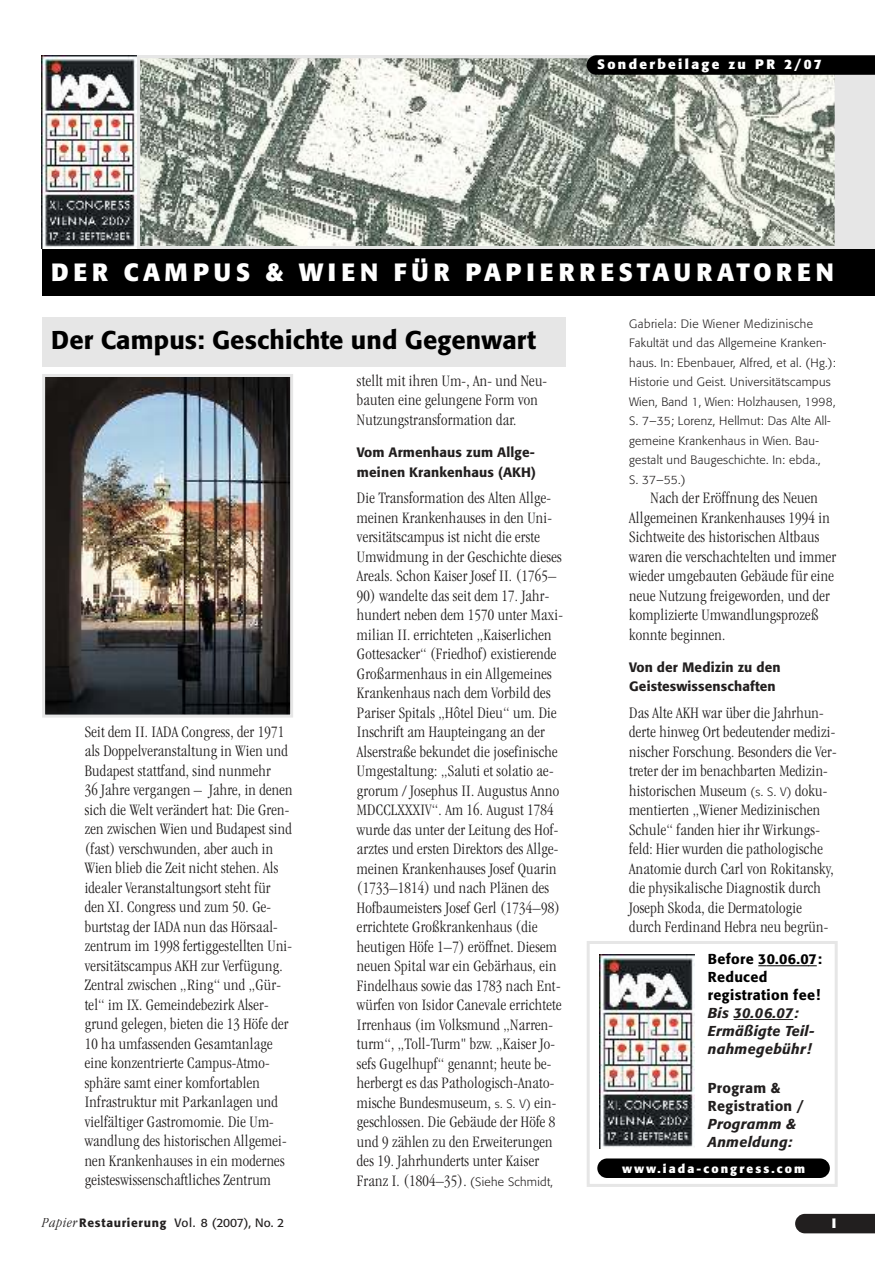
<style>
.page{position:relative;width:893px;height:1263px;background:#fff}
.page>*{position:absolute;margin:0;border:0;box-sizing:border-box;transform-origin:0 0}
.t1{font:500 25.5px "Formata";letter-spacing:.005em;color:#000}
.t2{font:700 24.75px "Formata";letter-spacing:.195em;color:#fff}
.t3{font:300 condensed 16.5px/19.5px "Garamond";letter-spacing:.015em;color:#221f1f}
.t4{font:italic 500 14.25px/17.9px "Formata";letter-spacing:.025em;color:#221f1f}
.t5{font:500 14.25px/17.9px "Formata";letter-spacing:.025em;color:#000}
.t6{font:500 14.25px/18px "Formata";letter-spacing:.025em;color:#221f1f}
.t7{font:500 13.5px/19.5px "Formata";letter-spacing:.01em;color:#221f1f}
.t8{font:700 13.5px "Formata";letter-spacing:.175em;color:#fff}
.t9{font:300 12px/19.5px "Formata";letter-spacing:.025em;color:#221f1f}
.t10{font:12px "Formata";letter-spacing:-.005em;color:#221f1f}
.t11{font:700 12px "Formata";letter-spacing:.175em;color:#fff}
.s1{font-family:"Formata";font-stretch:normal;font-size:12px}
.s2{font-family:"Garamond";font-weight:300;font-style:italic;font-stretch:condensed;font-size:14.25px}
.s3{font-weight:500}
</style>
<div class="page">
<div style="left:42px;top:249px;width:832px;height:47px;background:#000"></div>
<div style="left:42px;top:55px;width:832px;height:194px;background:#e6e6e6"></div>
<div style="left:795px;top:1214px;width:79px;height:19px;background:#221f1f"></div>
<div style="left:34px;top:55px;width:103px;height:194px;background:#fff"></div>
<img style="left:41px;top:55px;width:95px;height:194px">
<img style="left:141px;top:59px;width:692px;height:186px">
<div style="left:137px;top:55px;width:700px;height:194px;border:3px solid #e6e6e6"></div>
<svg style="left:586px;top:55px;width:288px;height:20px;background:#060606"></svg>
<div style="left:42px;top:317px;width:523px;height:49px;background:#e6e6e6"></div>
<hr style="left:766px;top:965px;width:43px;height:1px;background:#000">
<hr style="left:733px;top:1019px;width:31px;height:1px;background:#221f1f">
<svg style="left:764px;top:1019px;width:29px;height:1px"></svg>
<div style="left:586px;top:941px;width:251px;height:246px;border:3px solid #e6e6e6"></div>
<img style="left:599px;top:954px;width:95px;height:194px">
<div style="left:597px;top:1158px;width:232px;height:20px;background:#000;border-radius:10px"></div>
<img style="left:46px;top:378px;width:243px;height:336px">
<div style="left:42px;top:374px;width:251px;height:344px;border:3px solid #e6e6e6"></div>
<p class="t8" style="left:597px;top:57px;width:226px">Sonderbeilage zu PR 2/07</p>
<h2 class="t2" style="left:51px;top:258px;width:784px">DER CAMPUS &amp; WIEN FÜR PAPIERRESTAURATOREN</h2>
<h1 class="t1" style="left:51px;top:328px;width:486px">Der Campus: Geschichte und Gegenwart</h1>
<p class="t3" style="left:85px;top:723px;width:209px">Seit dem II. IADA Congress, der 1971 als Doppelveranstaltung in Wien und Budapest stattfand, sind nunmehr<br>36 Jahre vergangen – Jahre, in denen sich die Welt verändert hat: Die Gren&shy;zen zwischen Wien und Budapest sind (fast) verschwunden, aber auch in Wien blieb die Zeit nicht stehen. Als idealer Veranstaltungsort steht für den XI. Congress und zum 50. Ge&shy;burtstag der IADA nun das Hörsaal&shy;zentrum im 1998 fertiggestellten Uni&shy;versitätscampus AKH zur Verfügung.<br>Zentral zwischen „Ring“ und „Gür&shy;tel“ im IX. Gemeindebezirk Alser&shy;grund gelegen, bieten die 13 Höfe der 10 ha umfassenden Gesamtanlage eine konzentrierte Campus-Atmo&shy;sphäre samt einer komfortablen Infrastruktur mit Parkanlagen und vielfältiger Gastromomie. Die Um&shy;wandlung des historischen Allgemei&shy;nen Krankenhauses in ein modernes geisteswissenschaftliches Zentrum</p>
<p class="t3" style="left:357px;top:372px;width:192px">stellt mit ihren Um-, An- und Neu&shy;bauten eine gelungene Form von<br>Nutzungstransformation dar.</p>
<p class="t7" style="left:357px;top:444px;width:180px">Vom Armenhaus zum Allge&shy;meinen Krankenhaus (AKH)</p>
<p class="t3" style="left:357px;top:489px;width:206px">Die Transformation des Alten Allge&shy;meinen Krankenhauses in den Uni&shy;versitätscampus ist nicht die erste Umwidmung in der Geschichte dieses Areals. Schon Kaiser Josef II. (1765–</p>
<p class="t3" style="left:357px;top:586px;width:207px">90) wandelte das seit dem 17. Jahr&shy;hundert neben dem 1570 unter Maxi&shy;milian II. errichteten „Kaiserlichen Gottesacker“ (Friedhof) existierende Großarmenhaus in ein Allgemeines Krankenhaus nach dem Vorbild des Pariser Spitals „Hôtel Dieu“ um. Die Inschrift am Haupteingang an der Alserstraße bekundet die josefinische Umgestaltung: „Saluti et solatio ae&shy;grorum / Josephus II. Augustus Anno MDCCLXXXIV“. Am 16. August 1784 wurde das unter der Leitung des Hof&shy;arztes und ersten Direktors des Allge&shy;meinen Krankenhauses Josef Quarin (1733–1814) und nach Plänen des Hofbaumeisters Josef Gerl (1734–98) errichtete Großkrankenhaus (die heutigen Höfe 1–7) eröffnet. Diesem neuen Spital war ein Gebärhaus, ein Findelhaus sowie das 1783 nach Ent&shy;würfen von Isidor Canevale errichtete Irrenhaus (im Volksmund „Narren&shy;turm“, „Toll-Turm" bzw. „Kaiser Jo&shy;sefs Gugelhupf“ genannt; heute be&shy;herbergt es das Pathologisch-Anato&shy;mische Bundesmuseum, <span class="s1">s. S. V)</span> ein&shy;geschlossen. Die Gebäude der Höfe 8 und 9 zählen zu den Erweiterungen des 19. Jahrhunderts unter Kaiser Franz I. (1804–35). <span class="s1">(Siehe Schmidt,</span></p>
<p class="t9" style="left:629px;top:314px;width:208px">Gabriela: Die Wiener Medizinische Fakultät und das Allgemeine Kranken&shy;haus. In: Ebenbauer, Alfred, et al. (Hg.):<br>Historie und Geist. Universitätscampus Wien, Band 1, Wien: Holzhausen, 1998, S. 7–35; Lorenz, Hellmut: Das Alte All&shy;gemeine Krankenhaus in Wien. Bau&shy;gestalt und Baugeschichte. In: ebda.,<br>S. 37–55.)</p>
<p class="t3" style="left:629px;top:489px;width:208px;text-indent:21px">Nach der Eröffnung des Neuen<br>Allgemeinen Krankenhauses 1994 in<br>Sichtweite des historischen Altbaus waren die verschachtelten und immer wieder umgebauten Gebäude für eine neue Nutzung freigeworden, und der komplizierte Umwandlungsprozeß konnte beginnen.</p>
<p class="t7" style="left:629px;top:658px;width:153px">Von der Medizin zu den<br>Geisteswissenschaften</p>
<p class="t3" style="left:629px;top:703px;width:209px">Das Alte AKH war über die Jahrhun&shy;derte hinweg Ort bedeutender medizi&shy;nischer Forschung. Besonders die Ver&shy;treter der im benachbarten Medizin&shy;historischen Museum <span class="s1">(s. S. V)</span> doku&shy;mentierten „Wiener Medizinischen Schule“ fanden hier ihr Wirkungs&shy;feld: Hier wurden die pathologische Anatomie durch Carl von Rokitansky, die physikalische Diagnostik durch Joseph Skoda, die Dermatologie durch Ferdinand Hebra neu begrün-</p>
<p class="t5" style="left:707px;top:952px;width:116px">Before 30.06.07:<br>Reduced registration fee!</p>
<p class="t4" style="left:707px;top:1005px;width:108px">Bis 30.06.07:<br>Ermäßigte Teil&shy;nahmegebühr!</p>
<p class="t6" style="left:707px;top:1080px;width:97px">Program &amp;<br>Registration /</p>
<p class="t4" style="left:707px;top:1116px;width:90px">Programm &amp;<br>Anmeldung:</p>
<p class="t11" style="left:622px;top:1162px;width:184px">www.iada-congress.com</p>
<p class="t10" style="left:42px;top:1218px;width:244px"><span class="s2">Papier</span><span class="s3">Restaurierung</span> Vol. 8 (2007), No. 2</p>
<p class="t8" style="left:831px;top:1215px;width:6px">I</p>
</div>
